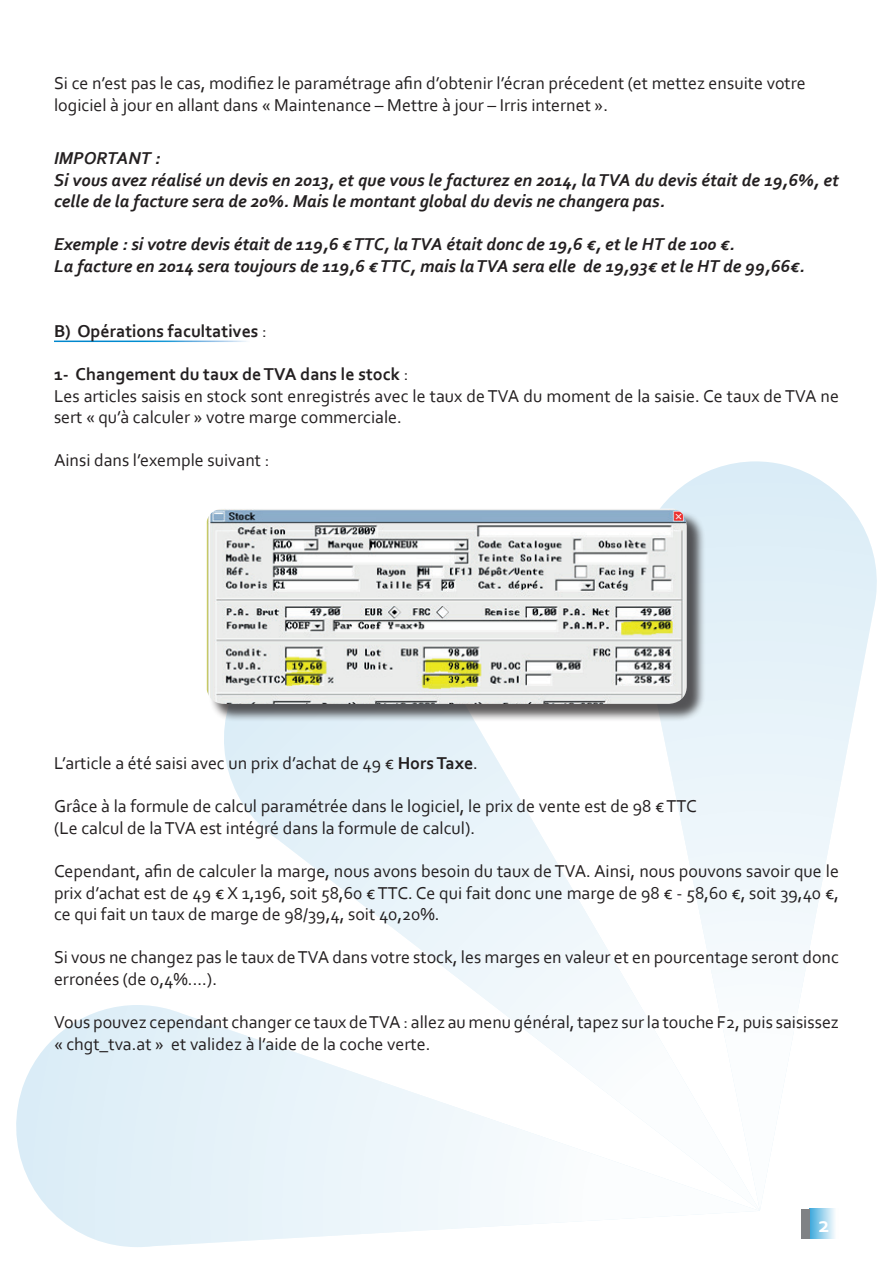
<style>
.page{position:relative;width:893px;height:1263px;background:#fff}
.page>*{position:absolute;margin:0;border:0;box-sizing:border-box;transform-origin:0 0}
.t1{font:700 22.5px "Corbel";color:#fff}
.t2{font:18px/21.6px "Corbel";color:#231f20}
.t3{font:italic 700 18px/21.6px "Corbel";color:#231f20}
.t4{font:700 18px "Corbel";color:#231f20}
.s1{font-weight:400}
.s2{font-weight:700}
</style>
<div class="page">
<svg style="left:16px;top:1005px;width:545px;height:242px"></svg>
<svg style="left:224px;top:723px;width:411px;height:488px"></svg>
<svg style="left:635px;top:461px;width:242px;height:750px"></svg>
<div style="left:209px;top:511px;width:496px;height:212px;background:#231f20;opacity:.75"></div>
<img style="left:207px;top:509px;width:480px;height:195px">
<div style="left:809px;top:1209px;width:30px;height:30px;background:linear-gradient(to right,#3da9dc,#fff)"></div>
<div style="left:801px;top:1209px;width:8px;height:30px;background:#808285"></div>
<p class="t2" style="left:54px;top:72px;width:753px">Si ce n’est pas le cas, modifiez le paramétrage afin d’obtenir l’écran précedent (et mettez ensuite votre logiciel à jour en allant dans « Maintenance – Mettre à jour – Irris internet ».</p>
<p class="t3" style="left:54px;top:147px;width:786px">IMPORTANT :<br>Si vous avez réalisé un devis en 2013, et que vous le facturez en 2014, la TVA du devis était de 19,6%, et celle de la facture sera de 20%. Mais le montant global du devis ne changera pas.</p>
<p class="t3" style="left:54px;top:233px;width:752px">Exemple : si votre devis était de 119,6 € TTC, la TVA était donc de 19,6 €, et le HT de 100 €.<br>La facture en 2014 sera toujours de 119,6 € TTC, mais la TVA sera elle de 19,93€ et le HT de 99,66€.</p>
<p class="t4" style="left:54px;top:320px;width:214px">B) Opérations facultatives <span class="s1">:</span></p>
<p class="t2" style="left:54px;top:363px;width:786px"><span class="s2">1- Changement du taux de TVA dans le stock</span> :<br>Les articles saisis en stock sont enregistrés avec le taux de TVA du moment de la saisie. Ce taux de TVA ne sert « qu’à calculer » votre marge commerciale.</p>
<p class="t2" style="left:54px;top:449px;width:217px">Ainsi dans l’exemple suivant :</p>
<p class="t2" style="left:54px;top:752px;width:425px">L’article a été saisi avec un prix d’achat de 49 € <span class="s2">Hors Taxe</span>.</p>
<p class="t2" style="left:54px;top:795px;width:644px">Grâce à la formule de calcul paramétrée dans le logiciel, le prix de vente est de 98 € TTC (Le calcul de la TVA est intégré dans la formule de calcul).</p>
<p class="t2" style="left:54px;top:860px;width:786px;text-align:justify">Cependant, afin de calculer la marge, nous avons besoin du taux de TVA. Ainsi, nous pouvons savoir que le prix d’achat est de 49 € X 1,196, soit 58,60 € TTC. Ce qui fait donc une marge de 98 € - 58,60 €, soit 39,40 €, ce qui fait un taux de marge de 98/39,4, soit 40,20%.</p>
<p class="t2" style="left:54px;top:946px;width:786px">Si vous ne changez pas le taux de TVA dans votre stock, les marges en valeur et en pourcentage seront donc erronées (de 0,4%....).</p>
<p class="t2" style="left:54px;top:1011px;width:786px">Vous pouvez cependant changer ce taux de TVA : allez au menu général, tapez sur la touche F2, puis saisissez « chgt_tva.at » et validez à l’aide de la coche verte.</p>
<p class="t1" style="left:818px;top:1211px;width:13px">2</p>
</div>
